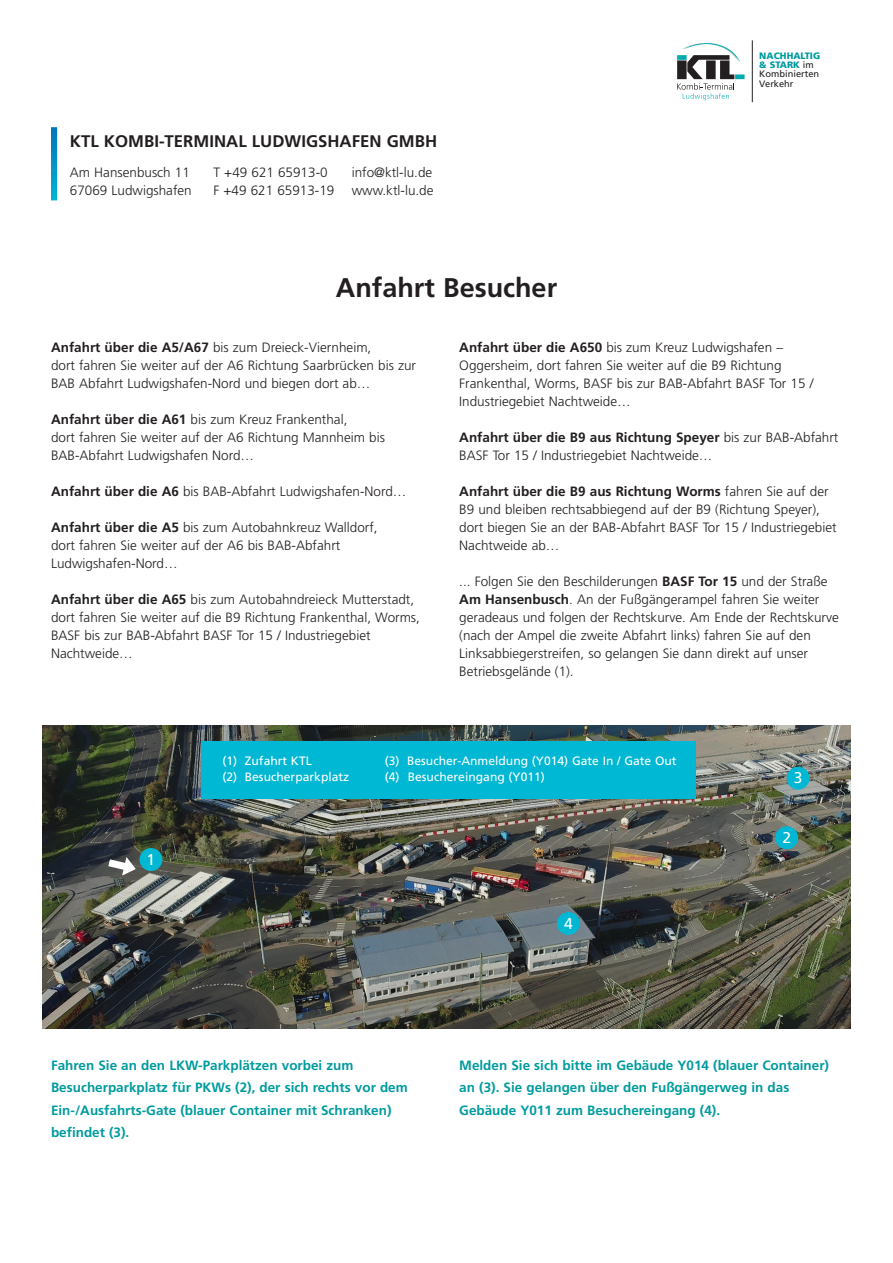
<style>
.page{position:relative;width:893px;height:1263px;background:#fff}
.page>*{position:absolute;margin:0;border:0;box-sizing:border-box;transform-origin:0 0}
.t1{font:700 27px "Frutiger";color:#231f20}
.t2{font:700 16.8px "Frutiger";color:#231f20}
.t3{font:15.6px "Frutiger";color:#fff}
.t4{font:300 13.5px/18px "Frutiger";color:#231f20}
.t5{font:700 13.5px/22.5px "Frutiger";color:#009b9e}
.t6{font:12.15px/15.1px "Frutiger";color:#fff}
.t7{font:9.3px/9.3px "Frutiger";color:#231f20}
.s1{font-weight:900;color:#009b9e}
.s2{font-weight:700}
</style>
<div class="page">
<img style="left:43px;top:725px;width:807px;height:303px">
<div style="left:775px;top:826px;width:23px;height:23px;background:#00b7d4;border-radius:50%"></div>
<div style="left:786px;top:767px;width:23px;height:23px;background:#00b7d4;border-radius:50%"></div>
<div style="left:557px;top:912px;width:23px;height:23px;background:#00b7d4;border-radius:50%"></div>
<div style="left:139px;top:848px;width:23px;height:23px;background:#00b7d4;border-radius:50%"></div>
<svg style="left:108px;top:857px;width:28px;height:19px"></svg>
<div style="left:201px;top:742px;width:494px;height:57px;background:#00b7d4"></div>
<div style="left:735px;top:74px;width:9px;height:5px;background:#00aaad"></div>
<svg style="left:677px;top:43px;width:63px;height:57px"></svg>
<hr style="left:752px;top:40px;width:1px;height:62px;background:#231f20">
<svg style="left:51px;top:128px;width:6px;height:73px"></svg>
<p class="t2" style="left:70px;top:134px;width:369px">KTL KOMBI-TERMINAL LUDWIGSHAFEN GMBH</p>
<p class="t4" style="left:70px;top:165px;width:123px">Am Hansenbusch 11<br>67069 Ludwigshafen</p>
<p class="t4" style="left:213px;top:165px;width:123px">T +49 621 65913-0<br>F +49 621 65913-19</p>
<p class="t4" style="left:352px;top:165px;width:83px">info@ktl-lu.de www.ktl-lu.de</p>
<h1 class="t1" style="left:336px;top:276px;width:223px">Anfahrt Besucher</h1>
<p class="t7" style="left:759px;top:51px;width:62px"><span class="s1">NACHHALTIG &amp; STARK</span> im<br>Kombinierten<br>Verkehr</p>
<p class="t4" style="left:51px;top:340px;width:366px"><span class="s2">Anfahrt über die A5/A67</span> bis zum Dreieck-Viernheim,<br>dort fahren Sie weiter auf der A6 Richtung Saarbrücken bis zur<br>BAB Abfahrt Ludwigshafen-Nord und biegen dort ab…</p>
<p class="t4" style="left:51px;top:412px;width:335px"><span class="s2">Anfahrt über die A61</span> bis zum Kreuz Frankenthal,<br>dort fahren Sie weiter auf der A6 Richtung Mannheim bis<br>BAB-Abfahrt Ludwigshafen Nord…</p>
<p class="t4" style="left:51px;top:484px;width:357px"><span class="s2">Anfahrt über die A6</span> bis BAB-Abfahrt Ludwigshafen-Nord…</p>
<p class="t4" style="left:51px;top:520px;width:328px"><span class="s2">Anfahrt über die A5</span> bis zum Autobahnkreuz Walldorf, dort fahren Sie weiter auf der A6 bis BAB-Abfahrt<br>Ludwigshafen-Nord…</p>
<p class="t4" style="left:51px;top:592px;width:370px"><span class="s2">Anfahrt über die A65</span> bis zum Autobahndreieck Mutterstadt, dort fahren Sie weiter auf die B9 Richtung Frankenthal, Worms, BASF bis zur BAB-Abfahrt BASF Tor 15 / Industriegebiet Nachtweide…</p>
<p class="t4" style="left:459px;top:340px;width:356px"><span class="s2">Anfahrt über die A650</span> bis zum Kreuz Ludwigshafen – Oggersheim, dort fahren Sie weiter auf die B9 Richtung Frankenthal, Worms, BASF bis zur BAB-Abfahrt BASF Tor 15 / Industriegebiet Nachtweide…</p>
<p class="t4" style="left:459px;top:430px;width:381px"><span class="s2">Anfahrt über die B9 aus Richtung Speyer</span> bis zur BAB-Abfahrt<br>BASF Tor 15 / Industriegebiet Nachtweide…</p>
<p class="t4" style="left:459px;top:484px;width:379px"><span class="s2">Anfahrt über die B9 aus Richtung Worms</span> fahren Sie auf der B9 und bleiben rechtsabbiegend auf der B9 (Richtung Speyer), dort biegen Sie an der BAB-Abfahrt BASF Tor 15 / Industriegebiet Nachtweide ab…</p>
<p class="t4" style="left:459px;top:574px;width:381px">... Folgen Sie den Beschilderungen <span class="s2">BASF Tor 15</span> und der Straße <span class="s2">Am Hansenbusch</span>. An der Fußgängerampel fahren Sie weiter geradeaus und folgen der Rechtskurve. Am Ende der Rechtskurve (nach der Ampel die zweite Abfahrt links) fahren Sie auf den Linksabbiegerstreifen, so gelangen Sie dann direkt auf unser Betriebsgelände (1).</p>
<p class="t3" style="left:147px;top:853px;width:10px">1</p>
<p class="t6" style="left:222px;top:755px;width:128px">(1) Zufahrt KTL<br>(2) Besucherparkplatz</p>
<p class="t6" style="left:385px;top:755px;width:293px">(3) Besucher-Anmeldung (Y014) Gate In / Gate Out (4) Besuchereingang (Y011)</p>
<p class="t3" style="left:564px;top:917px;width:10px">4</p>
<p class="t3" style="left:794px;top:772px;width:10px">3</p>
<p class="t3" style="left:782px;top:831px;width:10px">2</p>
<p class="t5" style="left:51px;top:1055px;width:358px">Fahren Sie an den LKW-Parkplätzen vorbei zum Besucherparkplatz für PKWs (2), der sich rechts vor dem Ein-/Ausfahrts-Gate (blauer Container mit Schranken) befindet (3).</p>
<p class="t5" style="left:459px;top:1055px;width:371px">Melden Sie sich bitte im Gebäude Y014 (blauer Container) an (3). Sie gelangen über den Fußgängerweg in das<br>Gebäude Y011 zum Besuchereingang (4).</p>
</div>
